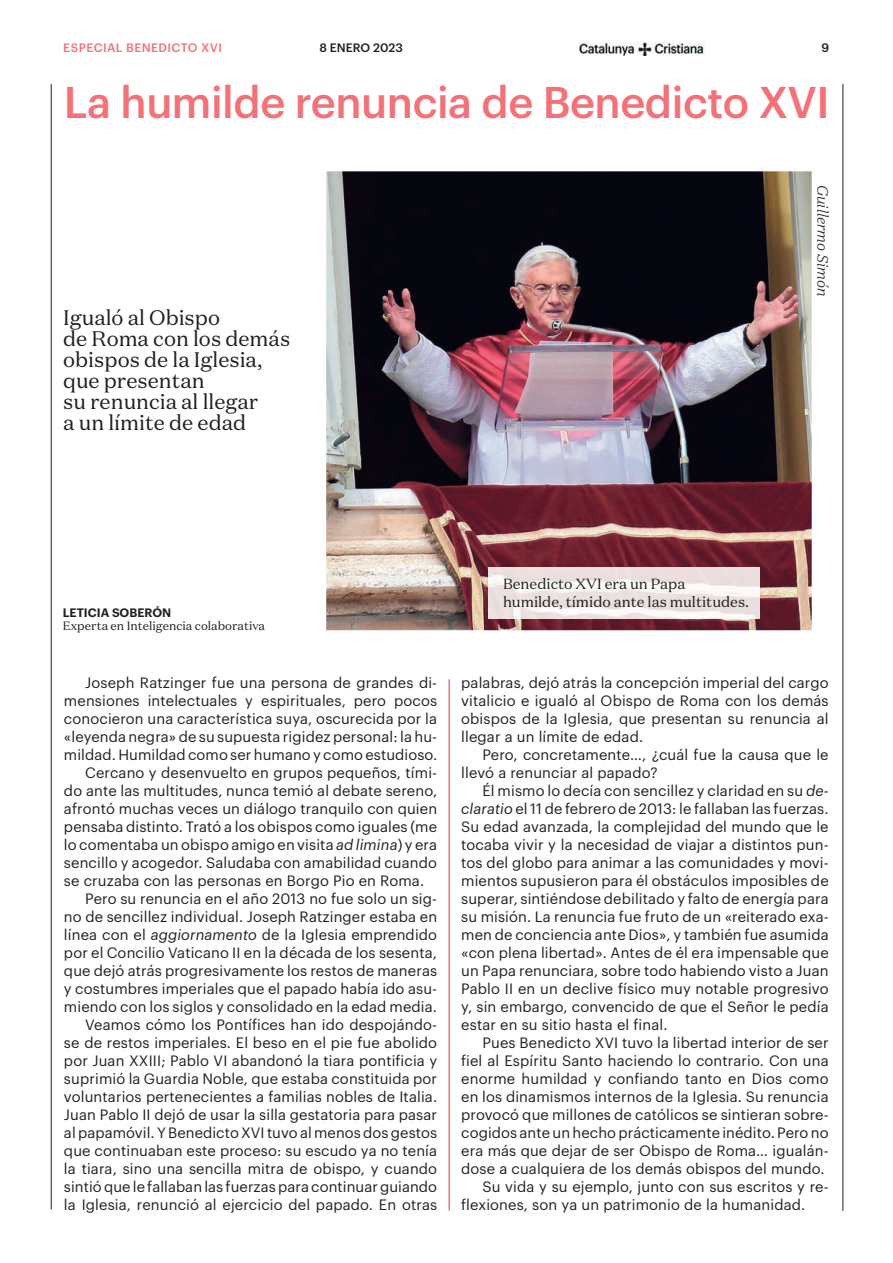
<style>
.page{position:relative;width:893px;height:1263px;background:#fff}
.page>*{position:absolute;margin:0;border:0;box-sizing:border-box;transform-origin:0 0}
.t1{font:500 43.5px "Graphik";letter-spacing:-.01em;color:#f27278}
.t2{font:21px/21px "Domaine Text";color:#231f20}
.t3{font:italic 300 15px "Domaine Text";color:#231f20}
.t4{font:14.7px/18px "Graphik";letter-spacing:.01em;color:#231f20;text-align:justify}
.t5{font:14.7px/18px "Domaine Text";color:#231f20}
.t6{font:12px "Domaine Text";color:#231f20}
.t7{font:500 12px "Graphik";letter-spacing:.035em;color:#f27278}
.t8{font:600 12px "Graphik";letter-spacing:-.005em;color:#231f20}
.t9{font:500 12px "Graphik";color:#231f20}
.s1{font-style:italic}
</style>
<div class="page">
<img style="left:579px;top:42px;width:127px;height:13px">
<hr style="left:51px;top:84px;width:1px;height:1125px;background:#231f20">
<hr style="left:843px;top:84px;width:1px;height:1127px;background:#231f20">
<hr style="left:448px;top:679px;width:2px;height:531px;background:#f27278">
<img style="left:326px;top:171px;width:486px;height:459px">
<img style="left:488px;top:567px;width:271px;height:51px">
<p class="t7" style="left:63px;top:39px;width:160px">ESPECIAL BENEDICTO XVI</p>
<p class="t9" style="left:319px;top:38px;width:85px">8 ENERO 2023</p>
<p class="t9" style="left:821px;top:39px;width:9px">9</p>
<h1 class="t1" style="left:64px;top:69px;width:767px">La humilde renuncia de Benedicto XVI</h1>
<h2 class="t2" style="left:63px;top:307px;width:229px">Igualó al Obispo<br>de Roma con los demás obispos de la Iglesia, que presentan<br>su renuncia al llegar<br>a un límite de edad</h2>
<p class="t3" style="left:832px;top:185px;width:114px;rotate:90deg">Guillermo Simón</p>
<p class="t8" style="left:63px;top:603px;width:110px">LETICIA SOBERÓN</p>
<p class="t6" style="left:63px;top:619px;width:204px">Experta en Inteligencia colaborativa</p>
<p class="t4" style="left:85px;top:673px;width:353px">Joseph Ratzinger fue una persona de grandes di-</p>
<p class="t4" style="left:64px;top:691px;width:375px">mensiones intelectuales y espirituales, pero pocos</p>
<p class="t4" style="left:64px;top:709px;width:375px">conocieron una característica suya, oscurecida por la</p>
<p class="t4" style="left:64px;top:727px;width:375px">«leyenda negra» de su supuesta rigidez personal: la hu-</p>
<p class="t4" style="left:64px;top:744px;width:375px">mildad. Humildad como ser humano y como estudioso.</p>
<p class="t4" style="left:85px;top:762px;width:353px">Cercano y desenvuelto en grupos pequeños, tími-</p>
<p class="t4" style="left:64px;top:780px;width:375px">do ante las multitudes, nunca temió al debate sereno,</p>
<p class="t4" style="left:64px;top:798px;width:375px">afrontó muchas veces un diálogo tranquilo con quien</p>
<p class="t4" style="left:64px;top:816px;width:375px">pensaba distinto. Trató a los obispos como iguales (me</p>
<p class="t4" style="left:64px;top:834px;width:375px">lo comentaba un obispo amigo en visita <span class="s1">ad limina</span>) y era</p>
<p class="t4" style="left:64px;top:852px;width:375px">sencillo y acogedor. Saludaba con amabilidad cuando</p>
<p class="t4" style="left:64px;top:870px;width:362px">se cruzaba con las personas en Borgo Pio en Roma.</p>
<p class="t4" style="left:85px;top:888px;width:353px">Pero su renuncia en el año 2013 no fue solo un sig-</p>
<p class="t4" style="left:64px;top:906px;width:375px">no de sencillez individual. Joseph Ratzinger estaba en</p>
<p class="t4" style="left:64px;top:924px;width:375px">línea con el <span class="s1">aggiornamento</span> de la Iglesia emprendido</p>
<p class="t4" style="left:64px;top:942px;width:375px">por el Concilio Vaticano II en la década de los sesenta,</p>
<p class="t4" style="left:64px;top:960px;width:375px">que dejó atrás progresivamente los restos de maneras</p>
<p class="t4" style="left:64px;top:978px;width:375px">y costumbres imperiales que el papado había ido asu-</p>
<p class="t4" style="left:64px;top:996px;width:375px">miendo con los siglos y consolidado en la edad media.</p>
<p class="t4" style="left:85px;top:1014px;width:353px">Veamos cómo los Pontífices han ido despojándo-</p>
<p class="t4" style="left:64px;top:1032px;width:375px">se de restos imperiales. El beso en el pie fue abolido</p>
<p class="t4" style="left:64px;top:1050px;width:375px">por Juan XXIII; Pablo VI abandonó la tiara pontificia y</p>
<p class="t4" style="left:64px;top:1068px;width:375px">suprimió la Guardia Noble, que estaba constituida por</p>
<p class="t4" style="left:64px;top:1086px;width:375px">voluntarios pertenecientes a familias nobles de Italia.</p>
<p class="t4" style="left:64px;top:1104px;width:375px">Juan Pablo II dejó de usar la silla gestatoria para pasar</p>
<p class="t4" style="left:64px;top:1122px;width:375px">al papamóvil. Y Benedicto XVI tuvo al menos dos gestos</p>
<p class="t4" style="left:64px;top:1140px;width:375px">que continuaban este proceso: su escudo ya no tenía</p>
<p class="t4" style="left:64px;top:1158px;width:375px">la tiara, sino una sencilla mitra de obispo, y cuando</p>
<p class="t4" style="left:64px;top:1176px;width:375px">sintió que le fallaban las fuerzas para continuar guiando</p>
<p class="t4" style="left:64px;top:1194px;width:375px">la Iglesia, renunció al ejercicio del papado. En otras</p>
<p class="t5" style="left:503px;top:574px;width:247px">Benedicto XVI era un Papa<br>humilde, tímido ante las multitudes.</p>
<p class="t4" style="left:461px;top:672px;width:369px">palabras, dejó atrás la concepción imperial del cargo vitalicio e igualó al Obispo de Roma con los demás obispos de la Iglesia, que presentan su renuncia al llegar a un límite de edad.</p>
<p class="t4" style="left:461px;top:744px;width:369px;text-indent:21px">Pero, concretamente…, ¿cuál fue la causa que le llevó a renunciar al papado?</p>
<p class="t4" style="left:461px;top:780px;width:369px;text-indent:21px">Él mismo lo decía con sencillez y claridad en su <span class="s1">de&shy;claratio</span> el 11 de febrero de 2013: le fallaban las fuerzas.<br>Su edad avanzada, la complejidad del mundo que le tocaba vivir y la necesidad de viajar a distintos pun&shy;tos del globo para animar a las comunidades y movi&shy;mientos supusieron para él obstáculos imposibles de superar, sintiéndose debilitado y falto de energía para su misión. La renuncia fue fruto de un «reiterado exa&shy;men de conciencia ante Dios», y también fue asumida «con plena libertad». Antes de él era impensable que un Papa renunciara, sobre todo habiendo visto a Juan Pablo II en un declive físico muy notable progresivo y, sin embargo, convencido de que el Señor le pedía estar en su sitio hasta el final.</p>
<p class="t4" style="left:482px;top:1032px;width:348px">Pues Benedicto XVI tuvo la libertad interior de ser</p>
<p class="t4" style="left:461px;top:1050px;width:369px">fiel al Espíritu Santo haciendo lo contrario. Con una</p>
<p class="t4" style="left:461px;top:1068px;width:369px">enorme humildad y confiando tanto en Dios como</p>
<p class="t4" style="left:461px;top:1086px;width:369px">en los dinamismos internos de la Iglesia. Su renuncia</p>
<p class="t4" style="left:461px;top:1104px;width:369px">provocó que millones de católicos se sintieran sobre-</p>
<p class="t4" style="left:461px;top:1122px;width:369px">cogidos ante un hecho prácticamente inédito. Pero no</p>
<p class="t4" style="left:461px;top:1140px;width:369px">era más que dejar de ser Obispo de Roma… igualán-</p>
<p class="t4" style="left:461px;top:1158px;width:365px">dose a cualquiera de los demás obispos del mundo.</p>
<p class="t4" style="left:482px;top:1176px;width:348px">Su vida y su ejemplo, junto con sus escritos y re-</p>
<p class="t4" style="left:461px;top:1194px;width:346px">flexiones, son ya un patrimonio de la humanidad.</p>
</div>
